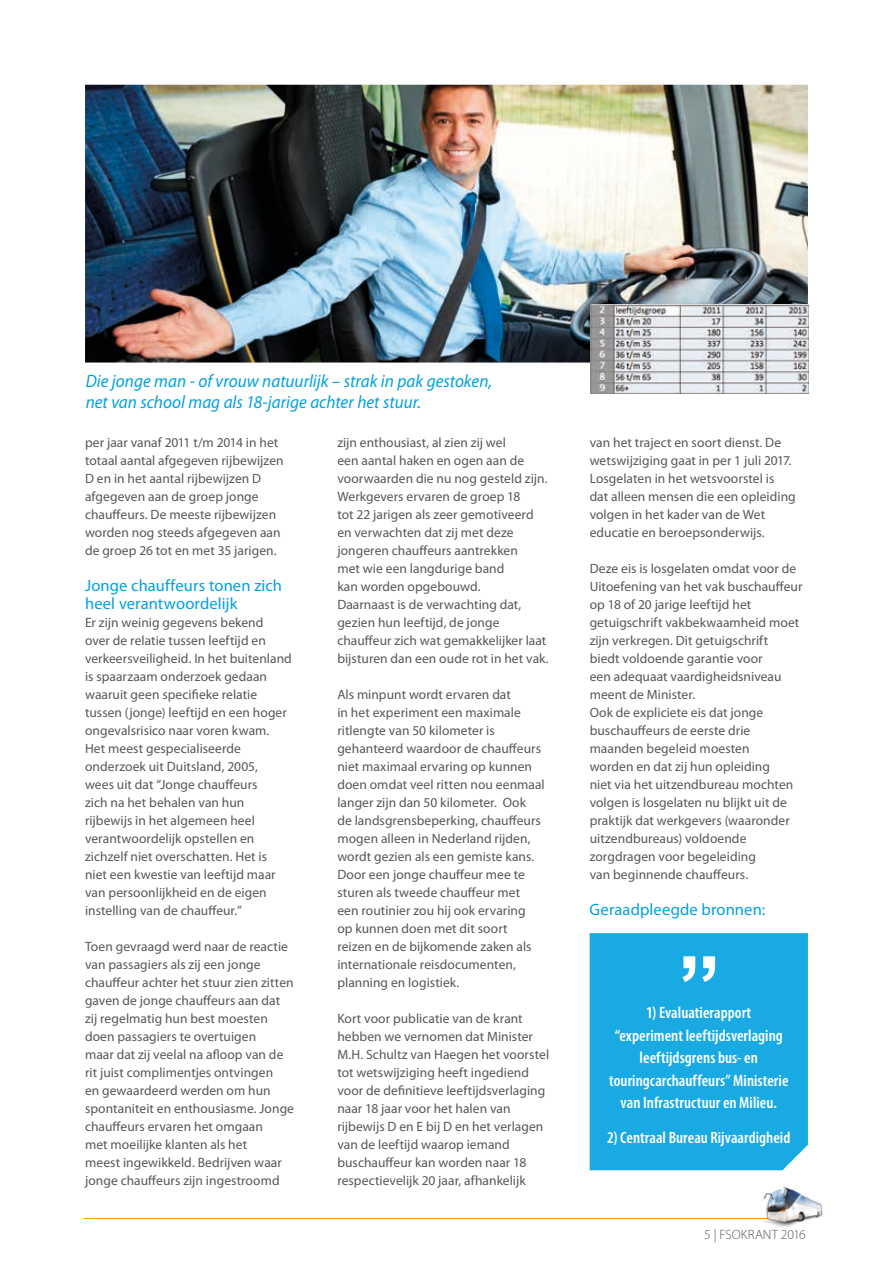
<style>
.page{position:relative;width:893px;height:1263px;background:#fff}
.page>*{position:absolute;margin:0;border:0;box-sizing:border-box;transform-origin:0 0}
.t1{font:italic 18px/21.6px "Myriad Pro";color:#00a1e0;scale:.95 1}
.t2{font:600 condensed 16.5px/22.5px "Myriad Pro";letter-spacing:.005em;color:#fff;text-align:center}
.t3{font:16.5px/18px "Myriad Pro";letter-spacing:.01em;color:#00a1e0}
.t4{font:13.5px/18px "Myriad Pro";letter-spacing:.005em;color:#575756}
.t5{font:300 13.5px "Myriad Pro";color:#575756}
</style>
<div class="page">
<hr style="left:84px;top:1218px;width:717px;height:1px;background:#f59a00">
<img style="left:763px;top:1186px;width:60px;height:41px">
<img style="left:85px;top:85px;width:723px;height:277px">
<img style="left:591px;top:305px;width:217px;height:88px">
<div style="left:590px;top:933px;width:218px;height:237px;background:#1aaae3"></div>
<svg style="left:682px;top:956px;width:33px;height:26px"></svg>
<h1 class="t1" style="left:86px;top:370px;width:429px">Die jonge man - of vrouw natuurlijk – strak in pak gestoken, net van school mag als 18-jarige achter het stuur.</h1>
<p class="t4" style="left:85px;top:433px;width:200px">per jaar vanaf 2011 t/m 2014 in het totaal aantal afgegeven rijbewijzen<br>D en in het aantal rijbewijzen D afgegeven aan de groep jonge chauffeurs. De meeste rijbewijzen worden nog steeds afgegeven aan de groep 26 tot en met 35 jarigen.</p>
<p class="t3" style="left:85px;top:576px;width:199px">Jonge chauffeurs tonen zich heel verantwoordelijk</p>
<p class="t4" style="left:85px;top:613px;width:208px">Er zijn weinig gegevens bekend<br>over de relatie tussen leeftijd en verkeersveiligheid. In het buitenland is spaarzaam onderzoek gedaan waaruit geen specifieke relatie tussen (jonge) leeftijd en een hoger ongevalsrisico naar voren kwam.<br>Het meest gespecialiseerde onderzoek uit Duitsland, 2005,<br>wees uit dat “Jonge chauffeurs<br>zich na het behalen van hun rijbewijs in het algemeen heel verantwoordelijk opstellen en zichzelf niet overschatten. Het is niet een kwestie van leeftijd maar van persoonlijkheid en de eigen instelling van de chauffeur.”</p>
<p class="t4" style="left:85px;top:937px;width:211px">Toen gevraagd werd naar de reactie van passagiers als zij een jonge chauffeur achter het stuur zien zitten gaven de jonge chauffeurs aan dat zij regelmatig hun best moesten doen passagiers te overtuigen<br>maar dat zij veelal na afloop van de rit juist complimentjes ontvingen<br>en gewaardeerd werden om hun spontaniteit en enthousiasme. Jonge chauffeurs ervaren het omgaan<br>met moeilijke klanten als het<br>meest ingewikkeld. Bedrijven waar jonge chauffeurs zijn ingestroomd</p>
<p class="t4" style="left:337px;top:433px;width:213px">zijn enthousiast, al zien zij wel<br>een aantal haken en ogen aan de voorwaarden die nu nog gesteld zijn.<br>Werkgevers ervaren de groep 18<br>tot 22 jarigen als zeer gemotiveerd en verwachten dat zij met deze jongeren chauffeurs aantrekken<br>met wie een langdurige band<br>kan worden opgebouwd.<br>Daarnaast is de verwachting dat, gezien hun leeftijd, de jonge chauffeur zich wat gemakkelijker laat bijsturen dan een oude rot in het vak.</p>
<p class="t4" style="left:337px;top:685px;width:209px">Als minpunt wordt ervaren dat<br>in het experiment een maximale ritlengte van 50 kilometer is gehanteerd waardoor de chauffeurs niet maximaal ervaring op kunnen doen omdat veel ritten nou eenmaal langer zijn dan 50 kilometer. Ook<br>de landsgrensbeperking, chauffeurs mogen alleen in Nederland rijden, wordt gezien als een gemiste kans.<br>Door een jonge chauffeur mee te sturen als tweede chauffeur met een routinier zou hij ook ervaring<br>op kunnen doen met dit soort reizen en de bijkomende zaken als internationale reisdocumenten, planning en logistiek.</p>
<p class="t4" style="left:337px;top:1009px;width:213px">Kort voor publicatie van de krant hebben we vernomen dat Minister M.H. Schultz van Haegen het voorstel tot wetswijziging heeft ingediend voor de definitieve leeftijdsverlaging naar 18 jaar voor het halen van rijbewijs D en E bij D en het verlagen van de leeftijd waarop iemand buschauffeur kan worden naar 18 respectievelijk 20 jaar, afhankelijk</p>
<p class="t4" style="left:590px;top:433px;width:208px">van het traject en soort dienst. De wetswijziging gaat in per 1 juli 2017.<br>Losgelaten in het wetsvoorstel is dat alleen mensen die een opleiding volgen in het kader van de Wet educatie en beroepsonderwijs.</p>
<p class="t4" style="left:590px;top:559px;width:214px">Deze eis is losgelaten omdat voor de<br>Uitoefening van het vak buschauffeur op 18 of 20 jarige leeftijd het getuigschrift vakbekwaamheid moet zijn verkregen. Dit getuigschrift<br>biedt voldoende garantie voor<br>een adequaat vaardigheidsniveau meent de Minister.<br>Ook de expliciete eis dat jonge buschauffeurs de eerste drie maanden begeleid moesten<br>worden en dat zij hun opleiding<br>niet via het uitzendbureau mochten volgen is losgelaten nu blijkt uit de praktijk dat werkgevers (waaronder uitzendbureaus) voldoende zorgdragen voor begeleiding<br>van beginnende chauffeurs.</p>
<p class="t3" style="left:590px;top:900px;width:177px">Geraadpleegde bronnen:</p>
<p class="t2" style="left:609px;top:1002px;width:181px">1) Evaluatierapport<br>“experiment leeftijdsverlaging leeftijdsgrens bus- en touringcarchauffeurs” Ministerie van Infrastructuur en Milieu.</p>
<p class="t2" style="left:607px;top:1126px;width:185px">2) Centraal Bureau Rijvaardigheid</p>
<p class="t5" style="left:704px;top:1226px;width:103px">5 | FSOKRANT 2016</p>
</div>
